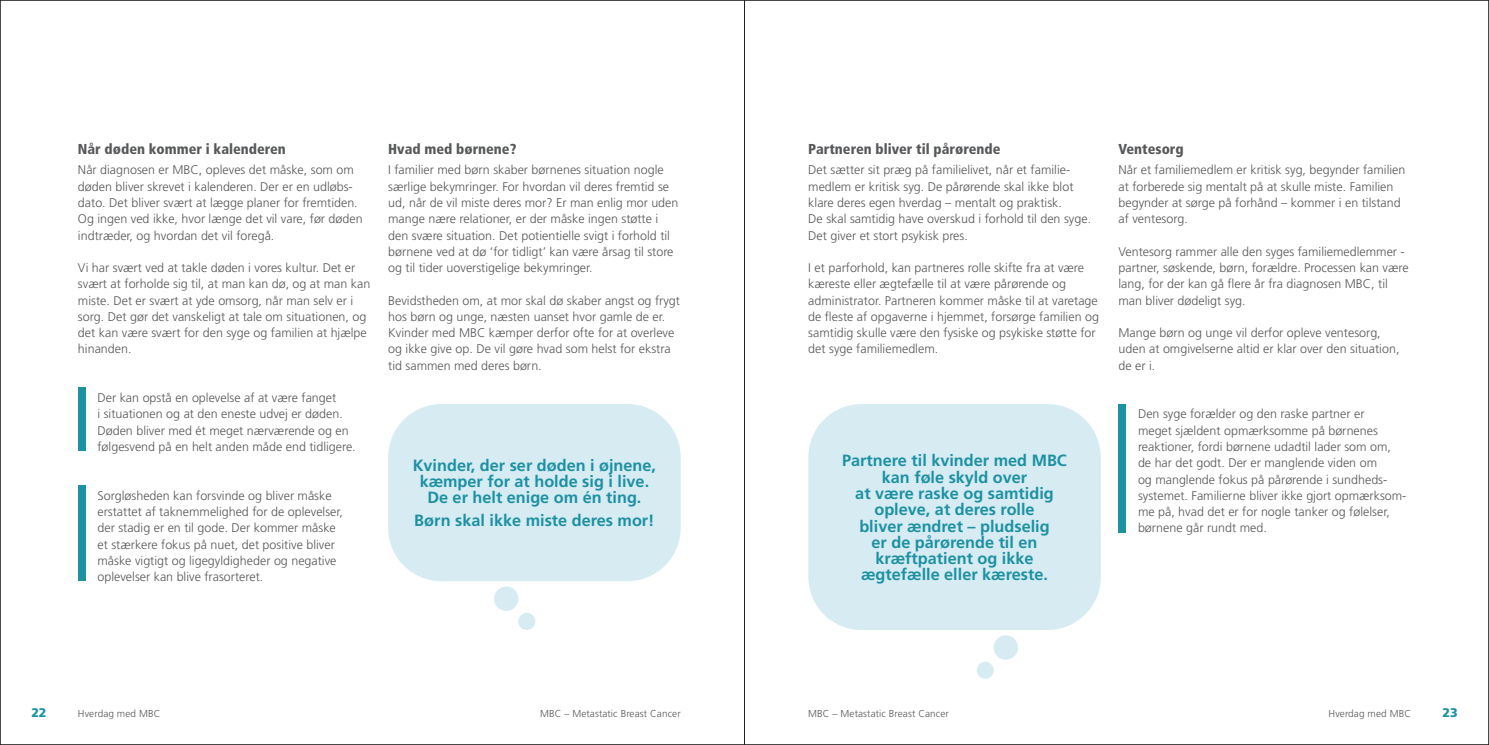
<style>
.page{position:relative;width:1489px;height:745px;background:#fff}
.page>*{position:absolute;margin:0;border:0;box-sizing:border-box;transform-origin:0 0}
.t1{font:700 16.25px/16.2px "Frutiger";color:#1c91a2;text-align:center}
.t2{font:900 condensed 14.38px "Frutiger";color:#57585a}
.t3{font:300 12.5px/16.2px "Frutiger";color:#57585a}
.t4{font:900 12.5px "Frutiger";color:#1c91a2}
.t5{font:300 10px "Frutiger";letter-spacing:.01em;color:#57585a}
</style>
<div class="page">
<div style="left:78px;top:387px;width:8px;height:63px;background:#1c91a2"></div>
<div style="left:78px;top:485px;width:8px;height:95px;background:#1c91a2"></div>
<div style="left:388px;top:404px;width:292px;height:176px;background:#d6ebf2;border-radius:53px"></div>
<div style="left:808px;top:404px;width:292px;height:225px;background:#d6ebf2;border-radius:53px"></div>
<div style="left:1118px;top:404px;width:8px;height:128px;background:#1c91a2"></div>
<div style="left:494px;top:586px;width:24px;height:24px;background:#d6ebf2;border-radius:50%"></div>
<div style="left:518px;top:612px;width:17px;height:17px;background:#d6ebf2;border-radius:50%"></div>
<div style="left:993px;top:635px;width:24px;height:24px;background:#d6ebf2;border-radius:50%"></div>
<div style="left:976px;top:661px;width:17px;height:17px;background:#d6ebf2;border-radius:50%"></div>
<hr style="left:744px;top:0;width:1px;height:744px;background:#231f20">
<p class="t2" style="left:78px;top:141px;width:209px">Når døden kommer i kalenderen</p>
<p class="t3" style="left:78px;top:162px;width:286px">Når diagnosen er MBC, opleves det måske, som om døden bliver skrevet i kalenderen. Der er en udløbs&shy;dato. Det bliver svært at lægge planer for fremtiden.<br>Og ingen ved ikke, hvor længe det vil vare, før døden indtræder, og hvordan det vil foregå.</p>
<p class="t3" style="left:78px;top:259px;width:294px">Vi har svært ved at takle døden i vores kultur. Det er svært at forholde sig til, at man kan dø, og at man kan miste. Det er svært at yde omsorg, når man selv er i sorg. Det gør det vanskeligt at tale om situationen, og det kan være svært for den syge og familien at hjælpe hinanden.</p>
<p class="t3" style="left:97px;top:389px;width:260px">Der kan opstå en oplevelse af at være fanget<br>i situationen og at den eneste udvej er døden.<br>Døden bliver med ét meget nærværende og en følgesvend på en helt anden måde end tidligere.</p>
<p class="t3" style="left:97px;top:487px;width:247px">Sorgløsheden kan forsvinde og bliver måske erstattet af taknemmelighed for de oplevelser, der stadig er en til gode. Der kommer måske et stærkere fokus på nuet, det positive bliver måske vigtigt og ligegyldigheder og negative oplevelser kan blive frasorteret.</p>
<p class="t2" style="left:388px;top:141px;width:130px">Hvad med børnene?</p>
<p class="t3" style="left:388px;top:162px;width:292px">I familier med børn skaber børnenes situation nogle særlige bekymringer. For hvordan vil deres fremtid se ud, når de vil miste deres mor? Er man enlig mor uden mange nære relationer, er der måske ingen støtte i den svære situation. Det potientielle svigt i forhold til børnene ved at dø ‘for tidligt’ kan være årsag til store og til tider uoverstigelige bekymringer.</p>
<p class="t3" style="left:388px;top:292px;width:293px">Bevidstheden om, at mor skal dø skaber angst og frygt hos børn og unge, næsten uanset hvor gamle de er.<br>Kvinder med MBC kæmper derfor ofte for at overleve og ikke give op. De vil gøre hvad som helst for ekstra tid sammen med deres børn.</p>
<h1 class="t1" style="left:413px;top:456px;width:245px">Kvinder, der ser døden i øjnene, kæmper for at holde sig i live.<br>De er helt enige om én ting.</h1>
<h1 class="t1" style="left:414px;top:512px;width:242px">Børn skal ikke miste deres mor!</h1>
<p class="t2" style="left:808px;top:141px;width:194px">Partneren bliver til pårørende</p>
<p class="t3" style="left:808px;top:162px;width:284px">Det sætter sit præg på familielivet, når et familie&shy;medlem er kritisk syg. De pårørende skal ikke blot klare deres egen hverdag – mentalt og praktisk.<br>De skal samtidig have overskud i forhold til den syge.<br>Det giver et stort psykisk pres.</p>
<p class="t3" style="left:808px;top:259px;width:292px">I et parforhold, kan partneres rolle skifte fra at være kæreste eller ægtefælle til at være pårørende og administrator. Partneren kommer måske til at varetage de fleste af opgaverne i hjemmet, forsørge familien og samtidig skulle være den fysiske og psykiske støtte for det syge familiemedlem.</p>
<h1 class="t1" style="left:842px;top:452px;width:226px">Partnere til kvinder med MBC kan føle skyld over<br>at være raske og samtidig opleve, at deres rolle<br>bliver ændret – pludselig<br>er de pårørende til en kræftpatient og ikke ægtefælle eller kæreste.</h1>
<p class="t2" style="left:1118px;top:141px;width:67px">Ventesorg</p>
<p class="t3" style="left:1118px;top:162px;width:288px">Når et familiemedlem er kritisk syg, begynder familien at forberede sig mentalt på at skulle miste. Familien begynder at sørge på forhånd – kommer i en tilstand af ventesorg.</p>
<p class="t3" style="left:1118px;top:243px;width:292px">Ventesorg rammer alle den syges familiemedlemmer - partner, søskende, børn, forældre. Processen kan være lang, for der kan gå flere år fra diagnosen MBC, til man bliver dødeligt syg.</p>
<p class="t3" style="left:1118px;top:324px;width:282px">Mange børn og unge vil derfor opleve ventesorg, uden at omgivelserne altid er klar over den situation, de er i.</p>
<p class="t3" style="left:1137px;top:406px;width:270px">Den syge forælder og den raske partner er<br>meget sjældent opmærksomme på børnenes reaktioner, fordi børnene udadtil lader som om, de har det godt. Der er manglende viden om<br>og manglende fokus på pårørende i sundheds&shy;systemet. Familierne bliver ikke gjort opmærksom&shy;me på, hvad det er for nogle tanker og følelser, børnene går rundt med.</p>
<p class="t4" style="left:31px;top:704px;width:17px">22</p>
<p class="t5" style="left:540px;top:707px;width:142px">MBC – Metastatic Breast Cancer</p>
<p class="t5" style="left:808px;top:707px;width:142px">MBC – Metastatic Breast Cancer</p>
<p class="t4" style="left:1442px;top:704px;width:17px">23</p>
<p class="t5" style="left:78px;top:707px;width:84px">Hverdag med MBC</p>
<p class="t5" style="left:1328px;top:707px;width:84px">Hverdag med MBC</p>
</div>
